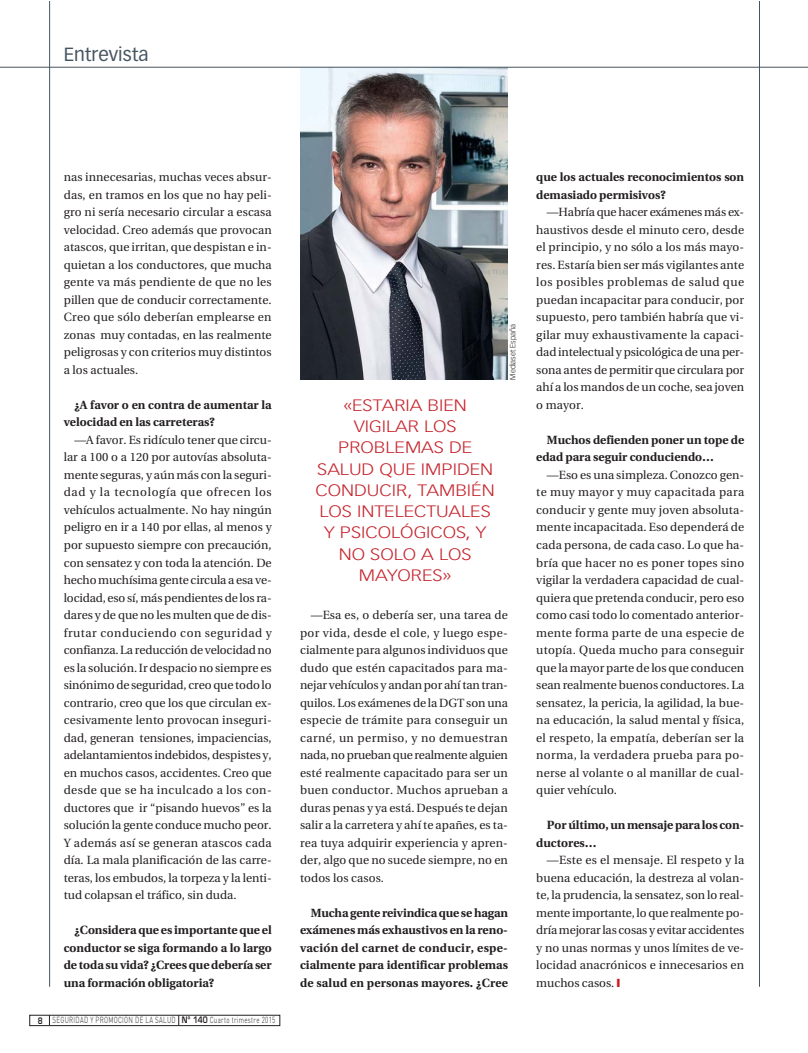
<style>
.page{position:relative;width:808px;height:1053px;background:#fff}
.page>*{position:absolute;margin:0;border:0;box-sizing:border-box;transform-origin:0 0}
.t1{font:18.75px "Vectora LT";color:#455560}
.t2{font:300 16.25px/21.2px "Vectora LT";color:#c6232c;text-align:center;scale:1.2 1}
.t3{font:11.88px/17.5px "Utopia";letter-spacing:.005em;color:#231f20;text-align:justify}
.t4{font:700 11.88px/17.5px "Utopia";color:#231f20}
.t5{font:300 8.75px "DIN";letter-spacing:.05em;color:#231f20;scale:.7 1}
.t6{font:300 7.5px "Vectora LT";color:#231f20}
.s1{font-family:"Eurostile";font-weight:600}
</style>
<div class="page">
<hr style="left:49px;top:1px;width:1px;height:985px;background:#455560">
<div style="left:30px;top:1014px;width:250px;height:11px;border:1px solid #231f20"></div>
<hr style="left:759px;top:1px;width:1px;height:985px;background:#455560">
<img style="left:300px;top:68px;width:208px;height:311px">
<hr style="left:0;top:67px;width:808px;height:1px;background:#455560">
<h1 class="t1" style="left:64px;top:46px;width:86px">Entrevista</h1>
<p class="t3" style="left:64px;top:169px;width:209px">nas innecesarias, muchas veces absur&shy;das, en tramos en los que no hay peli&shy;gro ni sería necesario circular a escasa velocidad. Creo además que provocan atascos, que irritan, que despistan e in&shy;quietan a los conductores, que mucha gente va más pendiente de que no les pillen que de conducir correctamente.<br>Creo que sólo deberían emplearse en zonas muy contadas, en las realmente peligrosas y con criterios muy distintos a los actuales.</p>
<p class="t4" style="left:64px;top:397px;width:209px;text-indent:11px">¿A favor o en contra de aumentar la velocidad en las carreteras?</p>
<p class="t3" style="left:64px;top:432px;width:209px;text-indent:11px">—A favor. Es ridículo tener que circu&shy;lar a 100 o a 120 por autovías absoluta&shy;mente seguras, y aún más con la seguri&shy;dad y la tecnología que ofrecen los vehículos actualmente. No hay ningún peligro en ir a 140 por ellas, al menos y por supuesto siempre con precaución, con sensatez y con toda la atención. De hecho muchísima gente circula a esa ve&shy;locidad, eso sí, más pendientes de los ra&shy;dares y de que no les multen que de dis&shy;frutar conduciendo con seguridad y confianza. La reducción de velocidad no es la solución. Ir despacio no siempre es sinónimo de seguridad, creo que todo lo contrario, creo que los que circulan ex&shy;cesivamente lento provocan inseguri&shy;dad, generan tensiones, impaciencias, adelantamientos indebidos, despistes y, en muchos casos, accidentes. Creo que desde que se ha inculcado a los con&shy;ductores que ir “pisando huevos” es la solución la gente conduce mucho peor.<br>Y además así se generan atascos cada día. La mala planificación de las carre&shy;teras, los embudos, la torpeza y la lenti&shy;tud colapsan el tráfico, sin duda.</p>
<p class="t4" style="left:64px;top:922px;width:209px;text-align:justify;text-indent:11px">¿Considera que es importante que el conductor se siga formando a lo largo de toda su vida? ¿Crees que debería ser una formación obligatoria?</p>
<p class="t5" style="left:38px;top:1017px;width:341px"><span class="s1">8</span> SEGURIDAD Y PROMOCIÓN DE LA SALUD <span class="s1">Nº 140</span> Cuarto trimestre 2015</p>
<h2 class="t2" style="left:316px;top:395px;width:151px">«ESTARIA BIEN<br>VIGILAR LOS<br>PROBLEMAS DE<br>SALUD QUE IMPIDEN<br>CONDUCIR, TAMBIÉN<br>LOS INTELECTUALES<br>Y PSICOLÓGICOS, Y<br>NO SOLO A LOS<br>MAYORES»</h2>
<p class="t6" style="left:510px;top:380px;width:57px;rotate:-90deg">Mediaset España</p>
<p class="t3" style="left:300px;top:607px;width:209px;text-indent:11px">—Esa es, o debería ser, una tarea de por vida, desde el cole, y luego espe&shy;cialmente para algunos individuos que dudo que estén capacitados para ma&shy;nejar vehículos y andan por ahí tan tran&shy;quilos. Los exámenes de la DGT son una especie de trámite para conseguir un carné, un permiso, y no demuestran nada, no prueban que realmente alguien esté realmente capacitado para ser un buen conductor. Muchos aprueban a duras penas y ya está. Después te dejan salir a la carretera y ahí te apañes, es ta&shy;rea tuya adquirir experiencia y apren&shy;der, algo que no sucede siempre, no en todos los casos.</p>
<p class="t4" style="left:300px;top:904px;width:209px;text-align:justify;text-indent:11px">Mucha gente reivindica que se hagan exámenes más exhaustivos en la reno&shy;vación del carnet de conducir, espe&shy;cialmente para identificar problemas de salud en personas mayores. ¿Cree</p>
<p class="t4" style="left:536px;top:169px;width:209px">que los actuales reconocimientos son demasiado permisivos?</p>
<p class="t3" style="left:536px;top:204px;width:209px;text-indent:11px">—Habría que hacer exámenes más ex&shy;haustivos desde el minuto cero, desde el principio, y no sólo a los más mayo&shy;res. Estaría bien ser más vigilantes ante los posibles problemas de salud que puedan incapacitar para conducir, por supuesto, pero también habría que vi&shy;gilar muy exhaustivamente la capaci&shy;dad intelectual y psicológica de una per&shy;sona antes de permitir que circulara por ahí a los mandos de un coche, sea joven o mayor.</p>
<p class="t4" style="left:536px;top:432px;width:209px;text-indent:11px">Muchos defienden poner un tope de edad para seguir conduciendo…</p>
<p class="t3" style="left:536px;top:467px;width:209px;text-indent:11px">—Eso es una simpleza. Conozco gen&shy;te muy mayor y muy capacitada para conducir y gente muy joven absoluta&shy;mente incapacitada. Eso dependerá de cada persona, de cada caso. Lo que ha&shy;bría que hacer no es poner topes sino vigilar la verdadera capacidad de cual&shy;quiera que pretenda conducir, pero eso como casi todo lo comentado anterior&shy;mente forma parte de una especie de utopía. Queda mucho para conseguir que la mayor parte de los que conducen sean realmente buenos conductores. La sensatez, la pericia, la agilidad, la bue&shy;na educación, la salud mental y física, el respeto, la empatía, deberían ser la norma, la verdadera prueba para po&shy;nerse al volante o al manillar de cual&shy;quier vehículo.</p>
<p class="t4" style="left:536px;top:817px;width:209px;text-indent:11px">Por último, un mensaje para los con&shy;ductores…</p>
<p class="t3" style="left:536px;top:852px;width:209px;text-indent:11px">—Este es el mensaje. El respeto y la buena educación, la destreza al volan&shy;te, la prudencia, la sensatez, son lo real&shy;mente importante, lo que realmente po&shy;dría mejorar las cosas y evitar accidentes y no unas normas y unos límites de ve&shy;locidad anacrónicos e innecesarios en muchos casos.</p>
</div>
